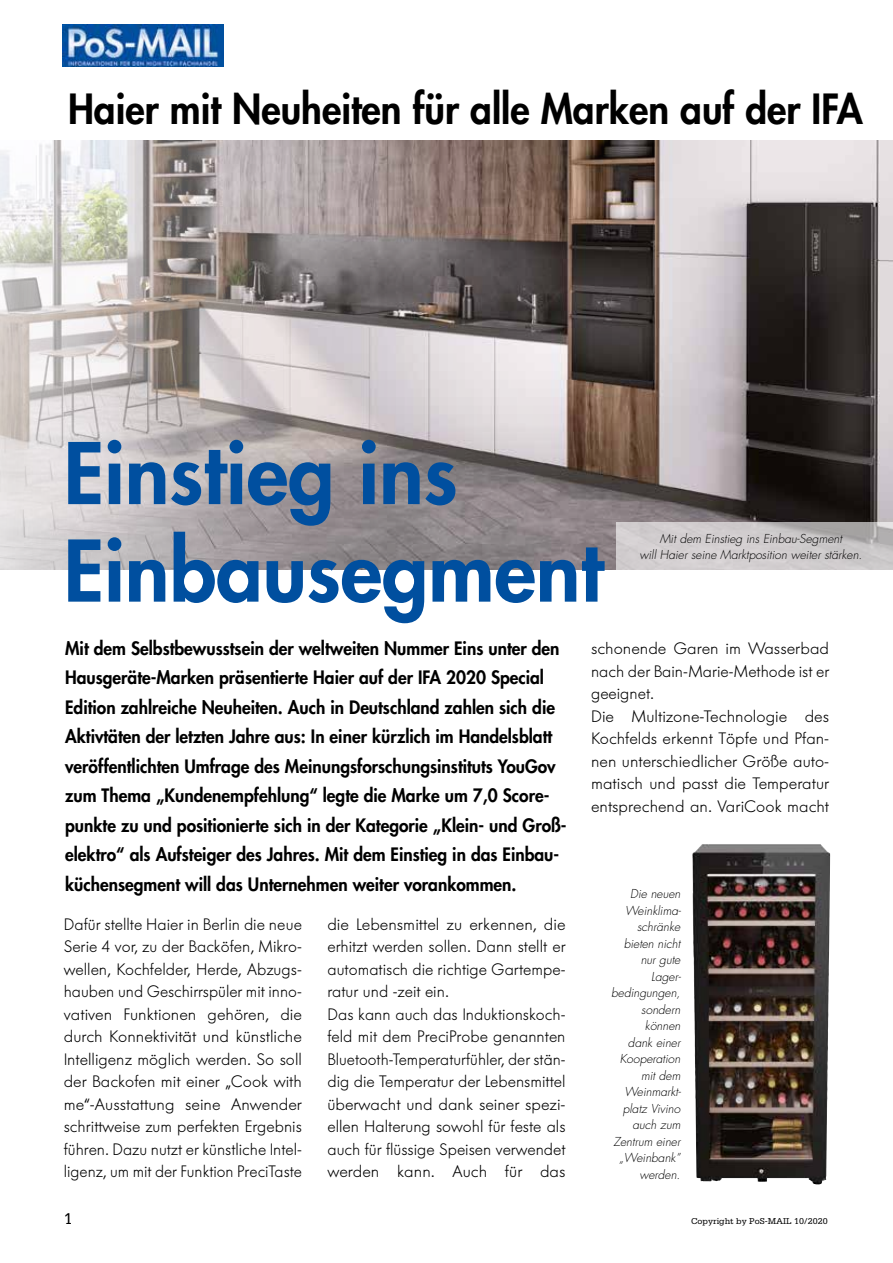
<style>
.page{position:relative;width:893px;height:1263px;background:#fff}
.page>*{position:absolute;margin:0;border:0;box-sizing:border-box;transform-origin:0 0}
.t1{font:800 82.5px/97.5px "Futura";color:#004f9f}
.t2{font:800 40.5px "Futura";color:#000;scale:.95 1}
.t3{font:800 18px/29.5px "Futura";color:#000;scale:.96 1}
.t4{font:300 16.5px/22.5px "Futura BQ";color:#000}
.t5{font:16.5px "Serifa";color:#000}
.t6{font:italic 300 12px/16.5px "Futura";color:#000;text-align:center}
.t7{font:9px "Serifa";color:#000}
</style>
<div class="page">
<img style="left:63px;top:25px;width:160px;height:42px">
<img style="left:0;top:140px;width:893px;height:429px">
<svg style="left:617px;top:523px;width:276px;height:47px;background:#cbc8c9"></svg>
<img style="left:692px;top:844px;width:138px;height:341px">
<h2 class="t2" style="left:68px;top:82px;width:838px">Haier mit Neuheiten für alle Marken auf der IFA</h2>
<h1 class="t1" style="left:64px;top:423px;width:541px">Einstieg ins<br>Einbausegment</h1>
<p class="t6" style="left:639px;top:530px;width:224px">Mit dem Einstieg ins Einbau-Segment<br>will Haier seine Marktposition weiter stärken.</p>
<p class="t3" style="left:65px;top:633px;width:524px">Mit dem Selbstbewusstsein der weltweiten Nummer Eins unter den Hausgeräte-Marken präsentierte Haier auf der IFA 2020 Special Edition zahlreiche Neuheiten. Auch in Deutschland zahlen sich die Aktivtäten der letzten Jahre aus: In einer kürzlich im Handelsblatt veröffentlichten Umfrage des Meinungsforschungsinstituts YouGov zum Thema „Kundenempfehlung“ legte die Marke um 7,0 Score&shy;punkte zu und positionierte sich in der Kategorie „Klein- und Groß&shy;elektro“ als Aufsteiger des Jahres. Mit dem Einstieg in das Einbau&shy;küchensegment will das Unternehmen weiter vorankommen.</p>
<p class="t4" style="left:591px;top:637px;width:240px">schonende Garen im Wasserbad nach der Bain-Marie-Methode ist er geeignet.<br>Die Multizone-Technologie des<br>Kochfelds erkennt Töpfe und Pfan&shy;nen unterschiedlicher Größe auto&shy;matisch und passt die Temperatur entsprechend an. VariCook macht</p>
<p class="t6" style="left:611px;top:885px;width:71px;text-align:right">Die neuen<br>Weinklima&shy;schränke bieten nicht nur gute<br>Lager&shy;bedingungen, sondern können<br>dank einer<br>Kooperation mit dem<br>Weinmarkt&shy;platz Vivino auch zum<br>Zentrum einer „Weinbank” werden.</p>
<p class="t4" style="left:64px;top:913px;width:240px;text-align:justify">Dafür stellte Haier in Berlin die neue Serie 4 vor, zu der Backöfen, Mikro&shy;wellen, Kochfelder, Herde, Abzugs&shy;hauben und Geschirrspüler mit inno&shy;vativen Funktionen gehören, die durch Konnektivität und künstliche Intelligenz möglich werden. So soll der Backofen mit einer „Cook with me“-Ausstattung seine Anwender schrittweise zum perfekten Ergebnis führen. Dazu nutzt er künstliche Intel&shy;ligenz, um mit der Funktion PreciTaste</p>
<p class="t5" style="left:64px;top:1210px;width:11px">1</p>
<p class="t7" style="left:691px;top:1216px;width:138px">Copyright by PoS-MAIL 10/2020</p>
<p class="t4" style="left:327px;top:913px;width:240px">die Lebensmittel zu erkennen, die erhitzt werden sollen. Dann stellt er automatisch die richtige Gartempe&shy;ratur und -zeit ein.<br>Das kann auch das Induktionskoch&shy;feld mit dem PreciProbe genannten Bluetooth-Temperaturfühler, der stän&shy;dig die Temperatur der Lebensmittel überwacht und dank seiner spezi&shy;ellen Halterung sowohl für feste als auch für flüssige Speisen verwendet werden kann. Auch für das</p>
</div>
